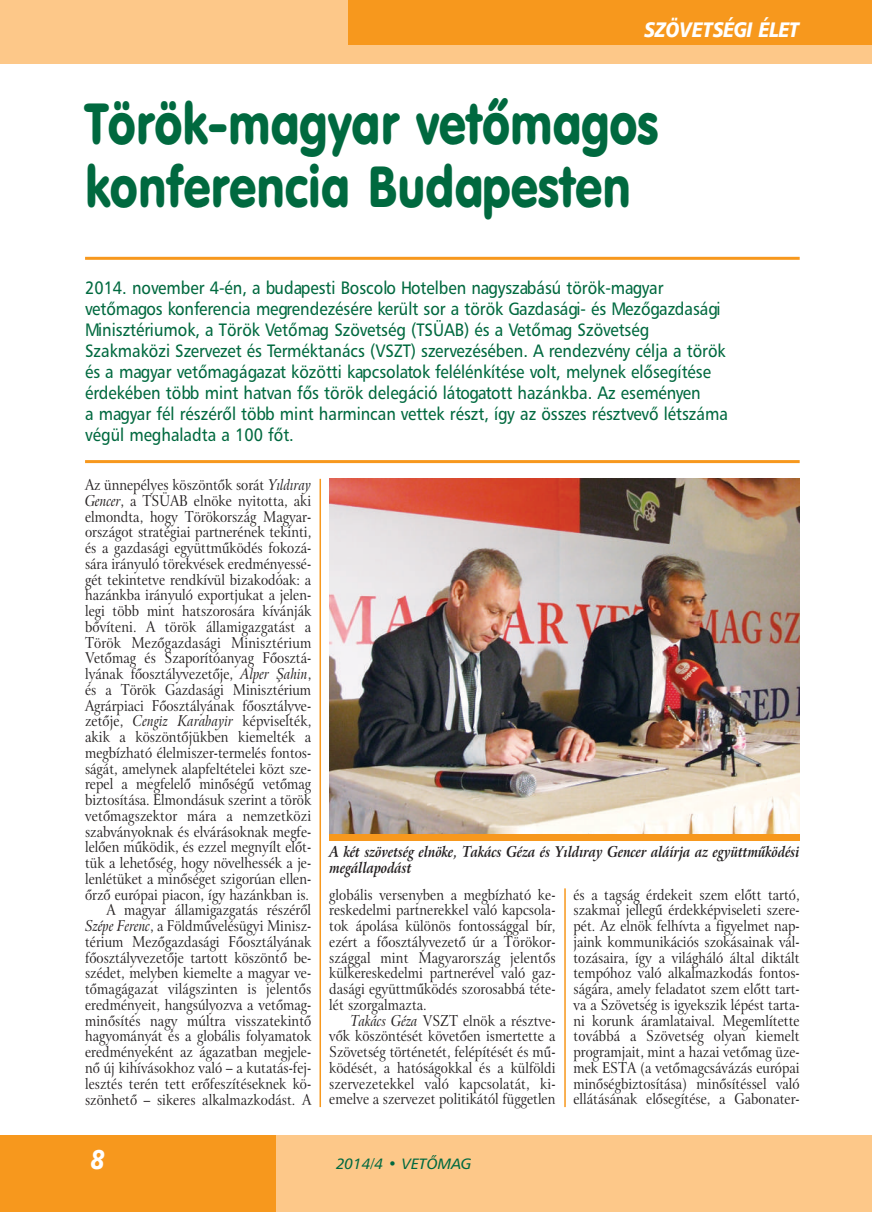
<style>
.page{position:relative;width:872px;height:1212px;background:#fff}
.page>*{position:absolute;margin:0;border:0;box-sizing:border-box;transform-origin:0 0}
.t1{font:57px/63px "VAG Rd PFL";color:#00693f;scale:.85 1}
.t2{font:italic 27px "Humanist 777 Blk PFL";color:#fff;scale:.85 1}
.t3{font:italic 21px "Humanist 777 Blk PFL";color:#fff;scale:.85 1}
.t4{font:18px/21px "Humanist 777 PFL";color:#00693f;scale:.9 1}
.t5{font:15px/15.8px "Arrus PFL";color:#231f20;text-align:justify;scale:.85 1}
.t6{font:italic 700 15px/15.8px "Arrus PFL";color:#231f20;scale:.85 1}
.t7{font:italic 15px "Humanist 777 PFL";color:#00693f}
.s1{font-style:italic}
</style>
<div class="page">
<div style="left:0;top:0;width:872px;height:64px;background:#fdc889"></div>
<div style="left:349px;top:0;width:523px;height:45px;background:#f7981d"></div>
<div style="left:0;top:1135px;width:276px;height:77px;background:#f7981d"></div>
<div style="left:276px;top:1135px;width:596px;height:77px;background:#fdc889"></div>
<hr style="left:319px;top:479px;width:2px;height:628px;background:#f7981d">
<hr style="left:85px;top:460px;width:714px;height:3px;background:#f7981d">
<hr style="left:85px;top:257px;width:714px;height:3px;background:#f7981d">
<hr style="left:564px;top:888px;width:2px;height:219px;background:#f7981d">
<img style="left:329px;top:479px;width:470px;height:356px">
<div style="left:329px;top:835px;width:470px;height:6px;background:#f7981d"></div>
<h3 class="t3" style="left:644px;top:16px;width:184px">SZÖVETSÉGI ÉLET</h3>
<h1 class="t1" style="left:85px;top:91px;width:676px">Török-magyar vetőmagos konferencia Budapesten</h1>
<p class="t4" style="left:85px;top:277px;width:715px">2014. november 4-én, a budapesti Boscolo Hotelben nagyszabású török-magyar vetőmagos konferencia megrendezésére került sor a török Gazdasági- és Mezőgazdasági Minisztériumok, a Török Vetőmag Szövetség (TSÜAB) és a Vetőmag Szövetség Szakmaközi Szervezet és Terméktanács (VSZT) szervezésében. A rendezvény célja a török és a magyar vetőmagágazat közötti kapcsolatok felélénkítése volt, melynek elősegítése érdekében több mint hatvan fős török delegáció látogatott hazánkba. Az eseményen<br>a magyar fél részéről több mint harmincan vettek részt, így az összes résztvevő létszáma végül meghaladta a 100 főt.</p>
<p class="t5" style="left:85px;top:477px;width:268px;text-align:right">Az ünnepélyes köszöntők sorát <span class="s1">Yıldıray Gencer</span>, a TSÜAB elnöke nyitotta, aki elmondta, hogy Törökország Magyar&shy;országot stratégiai partnerének tekinti, és a gazdasági együttműködés fokozá&shy;sára irányuló törekvések eredményessé&shy;gét tekintetve rendkívül bizakodóak: a hazánkba irányuló exportjukat a jelen&shy;legi több mint hatszorosára kívánják bővíteni. A török államigazgatást a Török Mezőgazdasági Minisztérium Vetőmag és Szaporítóanyag Főosztá&shy;lyának főosztályvezetője, <span class="s1">Alper Şahin</span>, és a Török Gazdasági Minisztérium Agrárpiaci Főosztályának főosztályve&shy;zetője, <span class="s1">Cengiz Karabayir</span> képviselték, akik a köszöntőjükben kiemelték a megbízható élelmiszer-termelés fontos&shy;ságát, amelynek alapfeltételei közt sze&shy;repel a megfelelő minőségű vetőmag biztosítása. Elmondásuk szerint a török vetőmagszektor mára a nemzetközi szabványoknak és elvárásoknak megfe&shy;lelően működik, és ezzel megnyílt előt&shy;tük a lehetőség, hogy növelhessék a je&shy;lenlétüket a minőséget szigorúan ellen&shy;őrző európai piacon, így hazánkban is.<br>A magyar államigazgatás részéről <span class="s1">Szépe Ferenc</span>, a Földművelésügyi Minisz&shy;térium Mezőgazdasági Főosztályának főosztályvezetője tartott köszöntő be&shy;szédet, melyben kiemelte a magyar ve&shy;tőmagágazat világszinten is jelentős eredményeit, hangsúlyozva a vetőmag&shy;minősítés nagy múltra visszatekintő hagyományát és a globális folyamatok eredményeként az ágazatban megjele&shy;nő új kihívásokhoz való – a kutatás-fej&shy;lesztés terén tett erőfeszítéseknek kö&shy;szönhető – sikeres alkalmazkodást. A</p>
<p class="t6" style="left:329px;top:844px;width:554px">A két szövetség elnöke, Takács Géza és Yıldıray Gencer aláírja az együttműködési megállapodást</p>
<p class="t5" style="left:329px;top:887px;width:268px">globális versenyben a megbízható ke&shy;reskedelmi partnerekkel való kapcsola&shy;tok ápolása különös fontossággal bír, ezért a főosztályvezető úr a Törökor&shy;szággal mint Magyarország jelentős külkereskedelmi partnerével való gaz&shy;dasági együttműködés szorosabbá téte&shy;lét szorgalmazta.</p>
<p class="t5" style="left:329px;top:1013px;width:268px;text-indent:21px"><span class="s1">Takács Géza</span> VSZT elnök a résztve&shy;vők köszöntését követően ismertette a Szövetség történetét, felépítését és mű&shy;ködését, a hatóságokkal és a külföldi szervezetekkel való kapcsolatát, ki&shy;emelve a szervezet politikától független</p>
<p class="t5" style="left:573px;top:887px;width:268px">és a tagság érdekeit szem előtt tartó, szakmai jellegű érdekképviseleti szere&shy;pét. Az elnök felhívta a figyelmet nap&shy;jaink kommunikációs szokásainak vál&shy;tozásaira, így a világháló által diktált tempóhoz való alkalmazkodás fontos&shy;ságára, amely feladatot szem előtt tart&shy;va a Szövetség is igyekszik lépést tarta&shy;ni korunk áramlataival. Megemlítette továbbá a Szövetség olyan kiemelt programjait, mint a hazai vetőmag üze&shy;mek ESTA (a vetőmagcsávázás európai minőségbiztosítása) minősítéssel való ellátásának elősegítése, a Gabonater-</p>
<h2 class="t2" style="left:91px;top:1142px;width:18px">8</h2>
<p class="t7" style="left:336px;top:1154px;width:137px">2014/4 • VETÔMAG</p>
</div>
